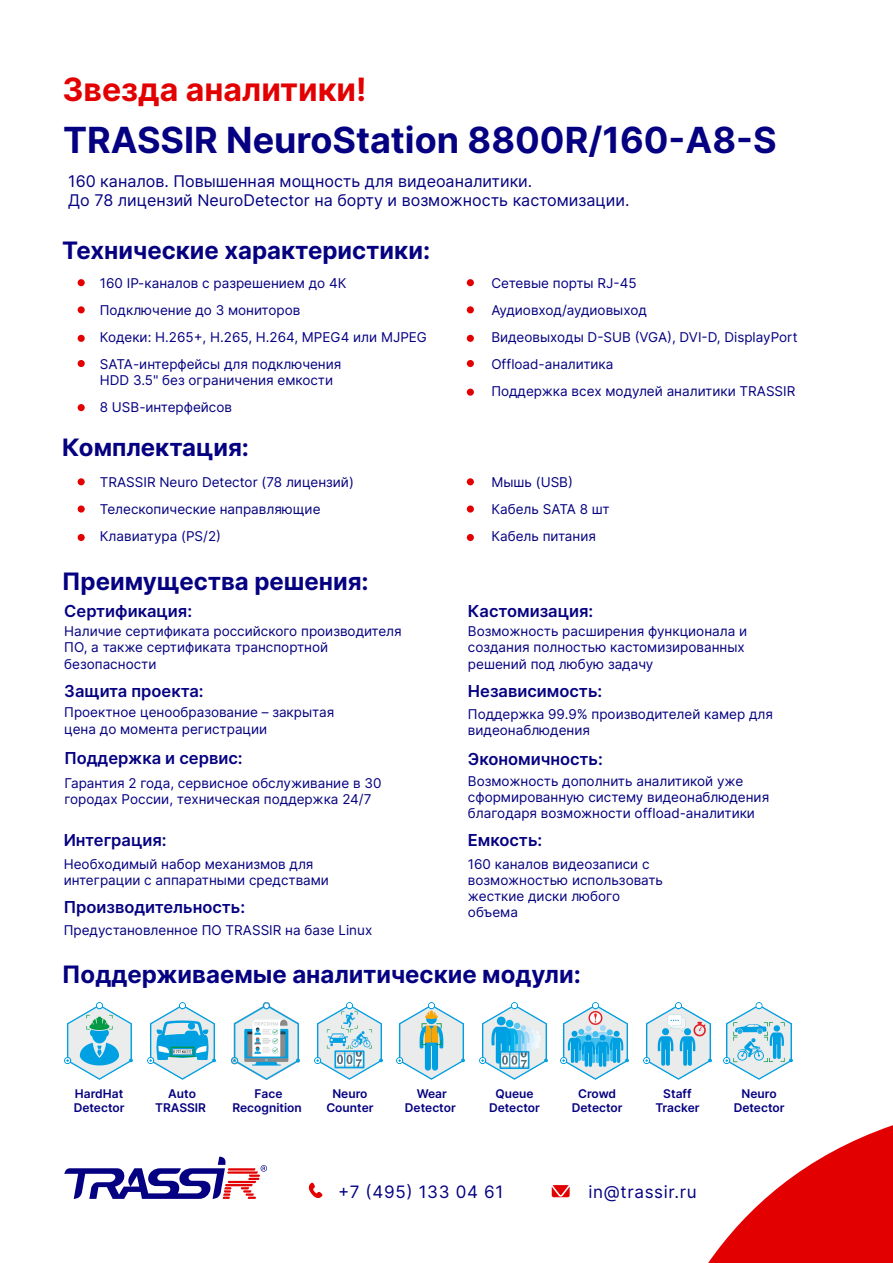
<style>
.page{position:relative;width:893px;height:1263px;background:#fff}
.page>*{position:absolute;margin:0;border:0;box-sizing:border-box;transform-origin:0 0}
.t1{font:700 36px "Inter";color:#050081}
.t2{font:700 32.1px "Inter";color:#e20000}
.t3{font:700 24px "Inter";color:#050081}
.t4{font:17.1px "Inter";letter-spacing:.04em;color:#050081}
.t5{font:600 16.5px "Inter";color:#050081}
.t6{font:16.05px/19.4px "Inter";color:#050081}
.t7{font:13.5px/16.2px "Inter";color:#050081}
.t8{font:600 12px/13.5px "Inter";color:#050081;text-align:center}
</style>
<div class="page">
<svg style="left:64px;top:1156px;width:203px;height:43px"></svg>
<svg style="left:708px;top:1125px;width:185px;height:138px"></svg>
<svg style="left:309px;top:1182px;width:13px;height:16px"></svg>
<svg style="left:552px;top:1185px;width:18px;height:12px"></svg>
<div style="left:78px;top:279px;width:7px;height:7px;background:#e20000;border-radius:50%"></div>
<div style="left:78px;top:306px;width:7px;height:7px;background:#e20000;border-radius:50%"></div>
<div style="left:78px;top:335px;width:7px;height:7px;background:#e20000;border-radius:50%"></div>
<div style="left:78px;top:478px;width:7px;height:7px;background:#e20000;border-radius:50%"></div>
<div style="left:78px;top:505px;width:7px;height:8px;background:#e20000;border-radius:50%"></div>
<div style="left:78px;top:534px;width:7px;height:7px;background:#e20000;border-radius:50%"></div>
<div style="left:467px;top:478px;width:7px;height:7px;background:#e20000;border-radius:50%"></div>
<div style="left:467px;top:505px;width:7px;height:8px;background:#e20000;border-radius:50%"></div>
<div style="left:467px;top:534px;width:7px;height:7px;background:#e20000;border-radius:50%"></div>
<div style="left:78px;top:360px;width:7px;height:7px;background:#e20000;border-radius:50%"></div>
<div style="left:78px;top:404px;width:7px;height:7px;background:#e20000;border-radius:50%"></div>
<div style="left:467px;top:279px;width:7px;height:7px;background:#e20000;border-radius:50%"></div>
<div style="left:467px;top:306px;width:7px;height:7px;background:#e20000;border-radius:50%"></div>
<div style="left:467px;top:335px;width:7px;height:7px;background:#e20000;border-radius:50%"></div>
<div style="left:467px;top:360px;width:7px;height:7px;background:#e20000;border-radius:50%"></div>
<div style="left:467px;top:389px;width:7px;height:7px;background:#e20000;border-radius:50%"></div>
<img style="left:231px;top:1003px;width:68px;height:76px">
<img style="left:397px;top:1003px;width:68px;height:76px">
<img style="left:561px;top:1003px;width:68px;height:76px">
<img style="left:643px;top:1003px;width:68px;height:76px">
<img style="left:479px;top:1003px;width:68px;height:76px">
<img style="left:724px;top:1003px;width:68px;height:76px">
<img style="left:314px;top:1003px;width:68px;height:76px">
<img style="left:148px;top:1003px;width:68px;height:76px">
<img style="left:64px;top:1003px;width:69px;height:76px">
<h2 class="t2" style="left:62px;top:66px;width:306px">Звезда аналитики!</h2>
<h1 class="t1" style="left:63px;top:113px;width:715px">TRASSIR NeuroStation 8800R/160-A8-S</h1>
<p class="t6" style="left:68px;top:171px;width:563px">160 каналов. Повышенная мощность для видеоаналитики.<br>До 78 лицензий NeuroDetector на борту и возможность кастомизации.</p>
<h3 class="t3" style="left:62px;top:232px;width:369px">Технические характеристики:</h3>
<p class="t7" style="left:100px;top:269px;width:329px;line-height:27px">160 IP-каналов с разрешением до 4К Подключение до 3 мониторов<br>Кодеки: H.265+, H.265, H.264, MPEG4 или MJPEG SATA-интерфейсы для подключения</p>
<p class="t7" style="left:100px;top:367px;width:235px;line-height:27px">HDD 3.5" без ограничения емкости<br>8 USB-интерфейсов</p>
<h3 class="t3" style="left:62px;top:429px;width:188px">Комплектация:</h3>
<p class="t7" style="left:100px;top:468px;width:256px;line-height:27px">TRASSIR Neuro Detector (78 лицензий)<br>Телескопические направляющие<br>Клавиатура (PS/2)</p>
<h3 class="t3" style="left:62px;top:563px;width:308px">Преимущества решения:</h3>
<p class="t5" style="left:64px;top:599px;width:129px">Сертификация:</p>
<p class="t7" style="left:64px;top:623px;width:339px">Наличие сертификата российского производителя<br>ПО, а также сертификата транспортной безопасности</p>
<p class="t5" style="left:64px;top:679px;width:141px">Защита проекта:</p>
<p class="t7" style="left:64px;top:704px;width:271px">Проектное ценообразование – закрытая цена до момента регистрации</p>
<p class="t5" style="left:64px;top:746px;width:180px">Поддержка и сервис:</p>
<p class="t7" style="left:64px;top:774px;width:319px">Гарантия 2 года, сервисное обслуживание в 30 городах России, техническая поддержка 24/7</p>
<p class="t5" style="left:64px;top:828px;width:104px">Интеграция:</p>
<p class="t7" style="left:64px;top:855px;width:267px">Необходимый набор механизмов для интеграции с аппаратными средствами</p>
<p class="t5" style="left:64px;top:895px;width:183px">Производительность:</p>
<p class="t7" style="left:64px;top:921px;width:310px">Предустановленное ПО TRASSIR на базе Linux</p>
<p class="t7" style="left:491px;top:269px;width:308px;line-height:27px">Сетевые порты RJ-45<br>Аудиовход/аудиовыход<br>Видеовыходы D-SUB (VGA), DVI-D, DisplayPort<br>Offload-аналитика<br>Поддержка всех модулей аналитики TRASSIR</p>
<p class="t7" style="left:491px;top:468px;width:120px;line-height:27px">Мышь (USB)<br>Кабель SATA 8 шт<br>Кабель питания</p>
<p class="t5" style="left:468px;top:599px;width:127px">Кастомизация:</p>
<p class="t7" style="left:468px;top:623px;width:281px">Возможность расширения функционала и создания полностью кастомизированных решений под любую задачу</p>
<p class="t5" style="left:468px;top:679px;width:136px">Независимость:</p>
<p class="t7" style="left:468px;top:705px;width:307px">Поддержка 99.9% производителей камер для видеонаблюдения</p>
<p class="t5" style="left:468px;top:747px;width:136px">Экономичность:</p>
<p class="t7" style="left:468px;top:772px;width:303px">Возможность дополнить аналитикой уже сформированную систему видеонаблюдения благодаря возможности offload-аналитики</p>
<p class="t5" style="left:468px;top:828px;width:76px">Емкость:</p>
<p class="t7" style="left:468px;top:855px;width:197px">160 каналов видеозаписи с возможностью использовать жесткие диски любого объема</p>
<h3 class="t3" style="left:62px;top:956px;width:520px">Поддерживаемые аналитические модули:</h3>
<p class="t8" style="left:405px;top:1087px;width:52px">Wear<br>Detector</p>
<p class="t8" style="left:489px;top:1087px;width:52px">Queue<br>Detector</p>
<p class="t8" style="left:655px;top:1087px;width:46px">Staff<br>Tracker</p>
<p class="t8" style="left:74px;top:1087px;width:52px;text-align:left">HardHat<br>Detector</p>
<p class="t8" style="left:155px;top:1087px;width:52px">Auto<br>TRASSIR</p>
<p class="t8" style="left:572px;top:1087px;width:52px">Crowd<br>Detector</p>
<p class="t8" style="left:734px;top:1087px;width:52px">Neuro<br>Detector</p>
<p class="t8" style="left:232px;top:1087px;width:71px">Face<br>Recognition</p>
<p class="t8" style="left:326px;top:1087px;width:49px">Neuro<br>Counter</p>
<p class="t4" style="left:338px;top:1179px;width:167px">+7 (495) 133 04 61</p>
<p class="t4" style="left:588px;top:1179px;width:110px">in@trassir.ru</p>
</div>
